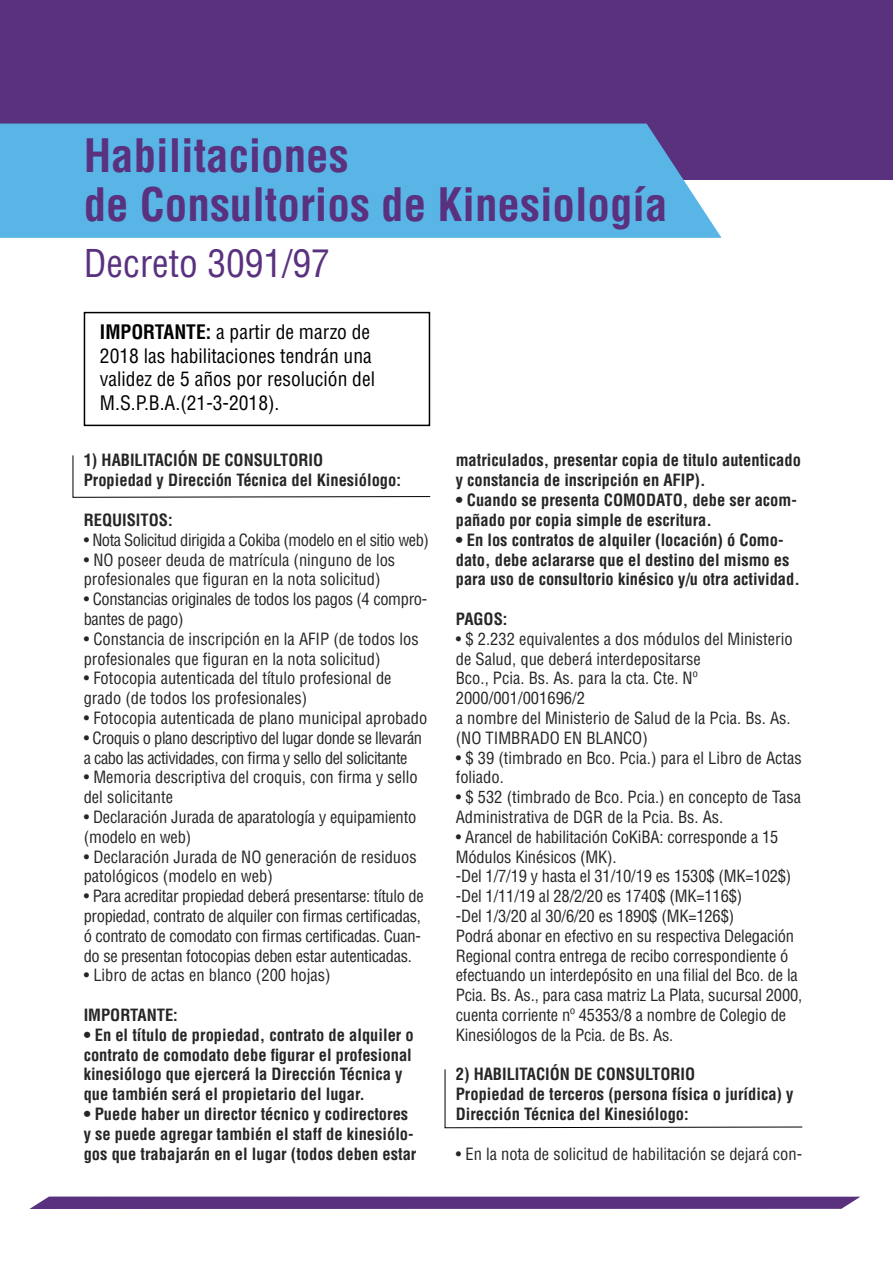
<style>
.page{position:relative;width:893px;height:1263px;background:#fff}
.page>*{position:absolute;margin:0;border:0;box-sizing:border-box;transform-origin:0 0}
.t1{font:700 condensed 45px/49.5px "Helvetica LT Std";color:#5a317f}
.t2{font:condensed 37.35px "Helvetica LT Std";color:#5a317f}
.t3{font:condensed 19.5px/23.4px "Helvetica LT Std";color:#000}
.t4{font:condensed 16.5px/19.8px "Helvetica LT Std";letter-spacing:-.01em;color:#262626}
.t5{font:700 condensed 16.5px/19.8px "Helvetica LT Std";color:#262626}
.t6{font:condensed 16.5px/19.8px "Helvetica LT Std";letter-spacing:-.03em;color:#262626}
.s1{font-weight:700}
</style>
<div class="page">
<div style="left:0;top:0;width:893px;height:179px;background:#5a317f"></div>
<div style="left:0;top:124px;width:722px;height:114px;background:#59b5e6"></div>
<div style="left:84px;top:312px;width:346px;height:114px;border:2px solid #000"></div>
<svg style="left:72px;top:455px;width:359px;height:43px"></svg>
<svg style="left:444px;top:1069px;width:359px;height:59px"></svg>
<svg style="left:29px;top:1196px;width:831px;height:13px;background:#664088"></svg>
<h1 class="t1" style="left:84px;top:130px;width:585px">Habilitaciones<br>de Consultorios de Kinesiología</h1>
<h2 class="t2" style="left:84px;top:240px;width:248px">Decreto 3091/97</h2>
<p class="t3" style="left:100px;top:320px;width:277px"><span class="s1">IMPORTANTE:</span> a partir de marzo de<br>2018 las habilitaciones tendrán una validez de 5 años por resolución del<br>M.S.P.B.A.(21-3-2018).</p>
<p class="t5" style="left:84px;top:450px;width:319px">1) HABILITACIÓN DE CONSULTORIO<br>Propiedad y Dirección Técnica del Kinesiólogo:</p>
<p class="t5" style="left:84px;top:510px;width:90px">REQUISITOS:</p>
<p class="t6" style="left:84px;top:530px;width:347px">• Nota Solicitud dirigida a Cokiba (modelo en el sitio web)</p>
<p class="t4" style="left:84px;top:549px;width:313px">• NO poseer deuda de matrícula (ninguno de los profesionales que figuran en la nota solicitud)</p>
<p class="t4" style="left:84px;top:589px;width:345px">• Constancias originales de todos los pagos (4 compro&shy;bantes de pago)</p>
<p class="t4" style="left:84px;top:629px;width:336px">• Constancia de inscripción en la AFIP (de todos los profesionales que figuran en la nota solicitud)</p>
<p class="t4" style="left:84px;top:668px;width:309px">• Fotocopia autenticada del título profesional de grado (de todos los profesionales)</p>
<p class="t4" style="left:84px;top:708px;width:345px">• Fotocopia autenticada de plano municipal aprobado</p>
<p class="t6" style="left:84px;top:728px;width:340px">• Croquis o plano descriptivo del lugar donde se llevarán a cabo las actividades, con firma y sello del solicitante</p>
<p class="t4" style="left:84px;top:767px;width:335px">• Memoria descriptiva del croquis, con firma y sello del solicitante</p>
<p class="t4" style="left:84px;top:807px;width:334px">• Declaración Jurada de aparatología y equipamiento (modelo en web)</p>
<p class="t4" style="left:84px;top:846px;width:335px">• Declaración Jurada de NO generación de residuos patológicos (modelo en web)</p>
<p class="t4" style="left:84px;top:886px;width:342px">• Para acreditar propiedad deberá presentarse: título de propiedad, contrato de alquiler con firmas certificadas, ó contrato de comodato con firmas certificadas. Cuan&shy;do se presentan fotocopias deben estar autenticadas.</p>
<p class="t4" style="left:84px;top:965px;width:248px">• Libro de actas en blanco (200 hojas)</p>
<p class="t5" style="left:84px;top:1005px;width:96px">IMPORTANTE:</p>
<p class="t5" style="left:84px;top:1025px;width:332px">• En el título de propiedad, contrato de alquiler o contrato de comodato debe figurar el profesional kinesiólogo que ejercerá la Dirección Técnica y que también será el propietario del lugar.</p>
<p class="t5" style="left:84px;top:1104px;width:334px">• Puede haber un director técnico y codirectores y se puede agregar también el staff de kinesiólo&shy;gos que trabajarán en el lugar (todos deben estar</p>
<p class="t5" style="left:456px;top:450px;width:347px">matriculados, presentar copia de titulo autenticado y constancia de inscripción en AFIP).</p>
<p class="t5" style="left:456px;top:490px;width:343px">• Cuando se presenta COMODATO, debe ser acom&shy;pañado por copia simple de escritura.</p>
<p class="t5" style="left:456px;top:530px;width:346px">• En los contratos de alquiler (locación) ó Como&shy;dato, debe aclararse que el destino del mismo es para uso de consultorio kinésico y/u otra actividad.</p>
<p class="t5" style="left:456px;top:609px;width:53px">PAGOS:</p>
<p class="t4" style="left:456px;top:629px;width:338px">• $ 2.232 equivalentes a dos módulos del Ministerio de Salud, que deberá interdepositarse<br>Bco., Pcia. Bs. As. para la cta. Cte. Nº 2000/001/001696/2<br>a nombre del Ministerio de Salud de la Pcia. Bs. As. (NO TIMBRADO EN BLANCO)</p>
<p class="t4" style="left:456px;top:747px;width:347px">• $ 39 (timbrado en Bco. Pcia.) para el Libro de Actas foliado.</p>
<p class="t4" style="left:456px;top:787px;width:347px">• $ 532 (timbrado de Bco. Pcia.) en concepto de Tasa<br>Administrativa de DGR de la Pcia. Bs. As.</p>
<p class="t4" style="left:456px;top:827px;width:348px">• Arancel de habilitación CoKiBA: corresponde a 15<br>Módulos Kinésicos (MK).<br>-Del 1/7/19 y hasta el 31/10/19 es 1530$ (MK=102$) -Del 1/11/19 al 28/2/20 es 1740$ (MK=116$)<br>-Del 1/3/20 al 30/6/20 es 1890$ (MK=126$)<br>Podrá abonar en efectivo en su respectiva Delegación Regional contra entrega de recibo correspondiente ó efectuando un interdepósito en una filial del Bco. de la Pcia. Bs. As., para casa matriz La Plata, sucursal 2000, cuenta corriente nº 45353/8 a nombre de Colegio de Kinesiólogos de la Pcia. de Bs. As.</p>
<p class="t5" style="left:456px;top:1064px;width:339px">2) HABILITACIÓN DE CONSULTORIO<br>Propiedad de terceros (persona física o jurídica) y<br>Dirección Técnica del Kinesiólogo:</p>
<p class="t4" style="left:456px;top:1143px;width:348px">• En la nota de solicitud de habilitación se dejará con-</p>
</div>
